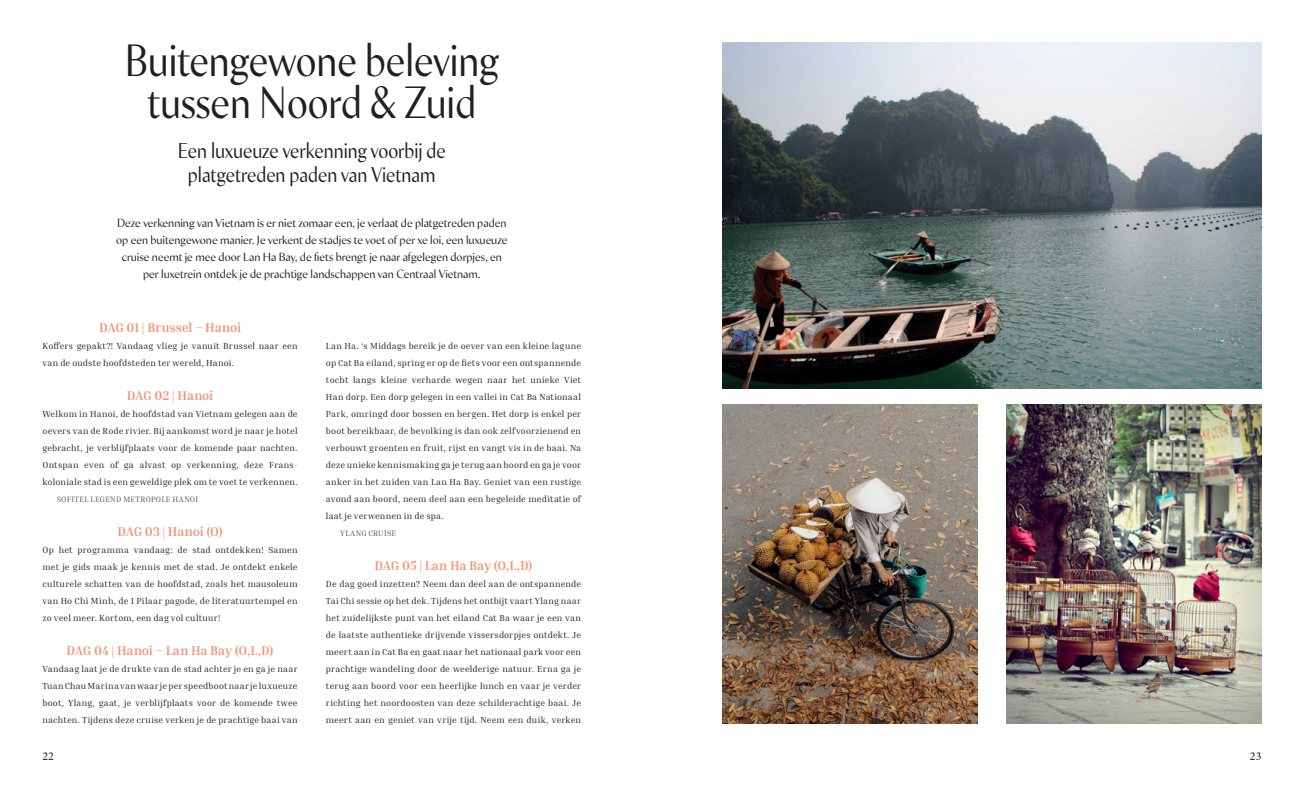
<style>
.page{position:relative;width:1304px;height:794px;background:#fff}
.page>*{position:absolute;margin:0;border:0;box-sizing:border-box;transform-origin:0 0}
.t1{font:42px/42px "Min Sans";color:#231f20;text-align:center;scale:.9 1}
.t2{font:20px/24px "Min Sans";color:#231f20;text-align:center;scale:.9 1}
.t3{font:700 13px "Inria Serif";letter-spacing:-.01em;color:#f59073}
.t4{font:12px "Minion Pro";color:#231f20}
.t5{font:11px/17px "Min Sans";color:#231f20;text-align:center}
.t6{font:9px/17px "Inria Serif";letter-spacing:.015em;color:#231f20;text-align:justify}
.t7{font:8px "Inria Serif";letter-spacing:.045em;color:#57585a}
.t8{font:8px "Inria Serif";letter-spacing:.02em;color:#57585a}
</style>
<div class="page">
<img style="left:723px;top:404px;width:255px;height:319px">
<img style="left:723px;top:43px;width:538px;height:345px">
<img style="left:1006px;top:404px;width:255px;height:319px">
<h1 class="t1" style="left:125px;top:40px;width:417px">Buitengewone beleving tussen Noord &amp; Zuid</h1>
<h2 class="t2" style="left:178px;top:139px;width:299px">Een luxueuze verkenning voorbij de platgetreden paden van Vietnam</h2>
<p class="t5" style="left:116px;top:215px;width:393px">Deze verkenning van Vietnam is er niet zomaar een, je verlaat de platgetreden paden op een buitengewone manier. Je verkent de stadjes te voet of per xe loi, een luxueuze cruise neemt je mee door Lan Ha Bay, de fiets brengt je naar afgelegen dorpjes, en per luxetrein ontdek je de prachtige landschappen van Centraal Vietnam.</p>
<h3 class="t3" style="left:99px;top:319px;width:144px">DAG 01 | Brussel – Hanoi</h3>
<p class="t6" style="left:43px;top:337px;width:257px">Koffers gepakt?! Vandaag vlieg je vanuit Brussel naar een van de oudste hoofdsteden ter wereld, Hanoi.</p>
<h3 class="t3" style="left:127px;top:387px;width:88px">DAG 02 | Hanoi</h3>
<p class="t6" style="left:43px;top:405px;width:257px">Welkom in Hanoi, de hoofdstad van Vietnam gelegen aan de oevers van de Rode rivier. Bij aankomst word je naar je hotel gebracht, je verblijfplaats voor de komende paar nachten.<br>Ontspan even of ga alvast op verkenning, deze Frans&shy;koloniale stad is een geweldige plek om te voet te verkennen.</p>
<p class="t7" style="left:57px;top:494px;width:143px">SOFITEL LEGEND METROPOLE HANOI</p>
<h3 class="t3" style="left:117px;top:523px;width:107px">DAG 03 | Hanoi (O)</h3>
<p class="t6" style="left:43px;top:541px;width:257px">Op het programma vandaag: de stad ontdekken! Samen met je gids maak je kennis met de stad. Je ontdekt enkele culturele schatten van de hoofdstad, zoals het mausoleum van Ho Chi Minh, de 1 Pilaar pagode, de literatuurtempel en zo veel meer. Kortom, een dag vol cultuur!</p>
<h3 class="t3" style="left:67px;top:642px;width:209px">DAG 04 | Hanoi – Lan Ha Bay (O,L,D)</h3>
<p class="t6" style="left:43px;top:660px;width:257px">Vandaag laat je de drukte van de stad achter je en ga je naar Tuan Chau Marina van waar je per speedboot naar je luxueuze boot, Ylang, gaat, je verblijfplaats voor de komende twee nachten. Tijdens deze cruise verken je de prachtige baai van</p>
<p class="t6" style="left:326px;top:337px;width:257px">Lan Ha. ‘s Middags bereik je de oever van een kleine lagune op Cat Ba eiland, spring er op de fiets voor een ontspannende tocht langs kleine verharde wegen naar het unieke Viet Han dorp. Een dorp gelegen in een vallei in Cat Ba Nationaal Park, omringd door bossen en bergen. Het dorp is enkel per boot bereikbaar, de bevolking is dan ook zelfvoorzienend en verbouwt groenten en fruit, rijst en vangt vis in de baai. Na deze unieke kennismaking ga je terug aan boord en ga je voor anker in het zuiden van Lan Ha Bay. Geniet van een rustige avond aan boord, neem deel aan een begeleide meditatie of laat je verwennen in de spa.</p>
<p class="t8" style="left:340px;top:528px;width:57px">YLANG CRUISE</p>
<h3 class="t3" style="left:374px;top:557px;width:160px">DAG 05 | Lan Ha Bay (O,L,D)</h3>
<p class="t6" style="left:326px;top:575px;width:257px">De dag goed inzetten? Neem dan deel aan de ontspannende Tai Chi sessie op het dek. Tijdens het ontbijt vaart Ylang naar het zuidelijkste punt van het eiland Cat Ba waar je een van de laatste authentieke drijvende vissersdorpjes ontdekt. Je meert aan in Cat Ba en gaat naar het nationaal park voor een prachtige wandeling door de weelderige natuur. Erna ga je terug aan boord voor een heerlijke lunch en vaar je verder richting het noordoosten van deze schilderachtige baai. Je meert aan en geniet van vrije tijd. Neem een duik, verken</p>
<h3 class="t4" style="left:43px;top:748px;width:13px">22</h3>
<h3 class="t4" style="left:1250px;top:748px;width:13px">23</h3>
</div>
